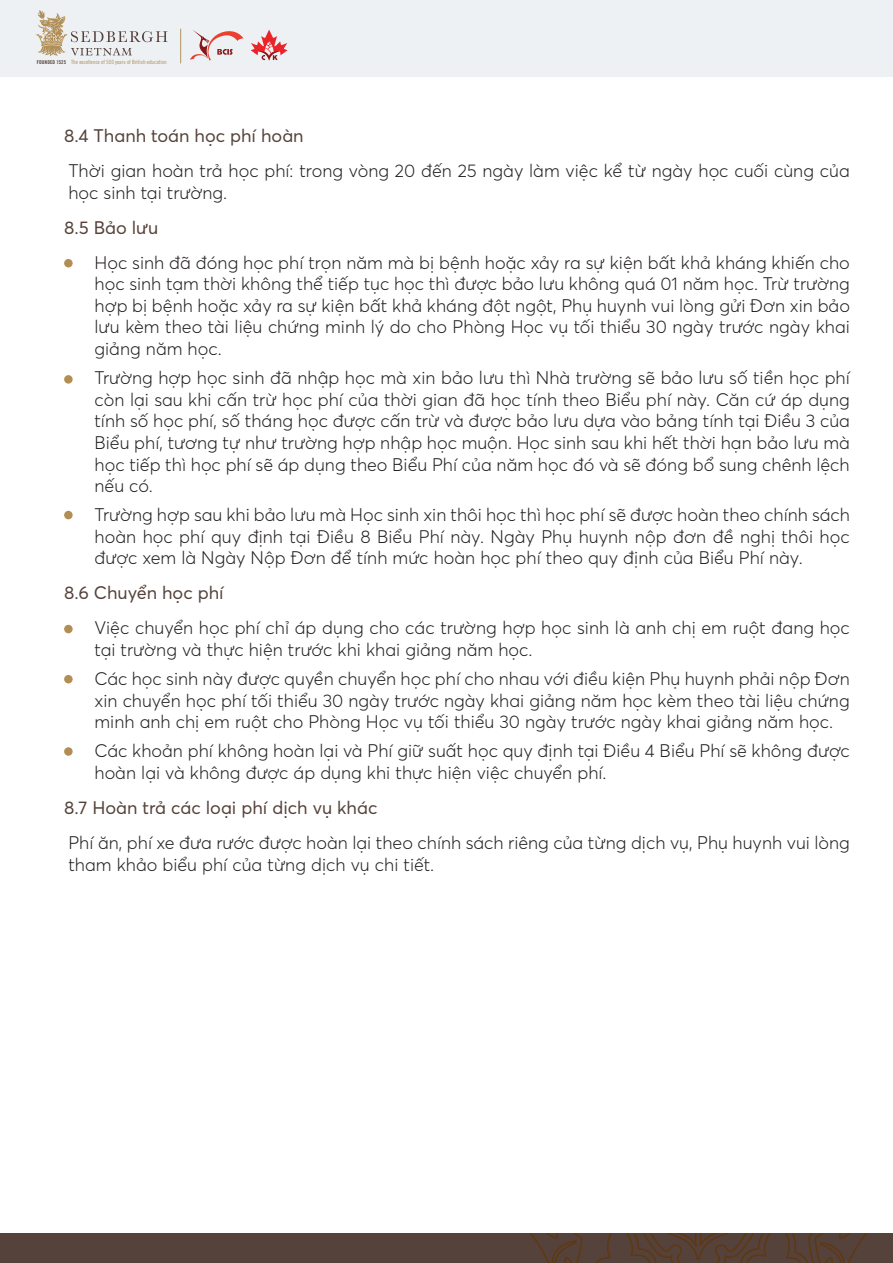
<style>
.page{position:relative;width:893px;height:1263px;background:#fff}
.page>*{position:absolute;margin:0;border:0;box-sizing:border-box;transform-origin:0 0}
.t1{font:300 18px/21.6px "Averta";color:#231f20}
.t2{font:18px "Averta";color:#55423a}
.t3{font:5.7px "SVN Trade Gothic Cn";color:#b18e55}
.s1{font-weight:700;font-size:5.25px;color:#55413b}
</style>
<div class="page">
<div style="left:64px;top:259px;width:9px;height:8px;background:#b28e55;border-radius:50%"></div>
<div style="left:64px;top:375px;width:9px;height:9px;background:#b28e55;border-radius:50%"></div>
<div style="left:64px;top:511px;width:9px;height:8px;background:#b28e55;border-radius:50%"></div>
<div style="left:64px;top:625px;width:9px;height:8px;background:#b28e55;border-radius:50%"></div>
<div style="left:64px;top:675px;width:9px;height:8px;background:#b28e55;border-radius:50%"></div>
<div style="left:64px;top:747px;width:9px;height:9px;background:#b28e55;border-radius:50%"></div>
<div style="left:0;top:1233px;width:893px;height:30px;background:#55423a"></div>
<svg style="left:529px;top:1233px;width:339px;height:30px"></svg>
<div style="left:0;top:0;width:893px;height:77px;background:#edf1f4"></div>
<svg style="left:36px;top:10px;width:132px;height:46px"></svg>
<hr style="left:180px;top:29px;width:1px;height:34px;background:#b18e55">
<svg style="left:190px;top:30px;width:53px;height:31px"></svg>
<svg style="left:251px;top:30px;width:37px;height:31px"></svg>
<p class="t3" style="left:37px;top:58px;width:131px"><span class="s1">FOUNDED 1525</span> The excellence of 500 years of British education</p>
<p class="t2" style="left:64px;top:124px;width:241px">8.4 Thanh toán học phí hoàn</p>
<p class="t1" style="left:68px;top:160px;width:783px">Thời gian hoàn trả học phí: trong vòng 20 đến 25 ngày làm việc kể từ ngày học cuối cùng của học sinh tại trường.</p>
<p class="t2" style="left:64px;top:216px;width:96px">8.5 Bảo lưu</p>
<p class="t1" style="left:95px;top:251px;width:757px;text-align:justify">Học sinh đã đóng học phí trọn năm mà bị bệnh hoặc xảy ra sự kiện bất khả kháng khiến cho học sinh tạm thời không thể tiếp tục học thì được bảo lưu không quá 01 năm học. Trừ trường hợp bị bệnh hoặc xảy ra sự kiện bất khả kháng đột ngột, Phụ huynh vui lòng gửi Đơn xin bảo lưu kèm theo tài liệu chứng minh lý do cho Phòng Học vụ tối thiểu 30 ngày trước ngày khai giảng năm học.</p>
<p class="t1" style="left:95px;top:367px;width:757px;text-align:justify">Trường hợp học sinh đã nhập học mà xin bảo lưu thì Nhà trường sẽ bảo lưu số tiền học phí còn lại sau khi cấn trừ học phí của thời gian đã học tính theo Biểu phí này. Căn cứ áp dụng tính số học phí, số tháng học được cấn trừ và được bảo lưu dựa vào bảng tính tại Điều 3 của Biểu phí, tương tự như trường hợp nhập học muộn. Học sinh sau khi hết thời hạn bảo lưu mà học tiếp thì học phí sẽ áp dụng theo Biểu Phí của năm học đó và sẽ đóng bổ sung chênh lệch nếu có.</p>
<p class="t1" style="left:95px;top:504px;width:757px;text-align:justify">Trường hợp sau khi bảo lưu mà Học sinh xin thôi học thì học phí sẽ được hoàn theo chính sách hoàn học phí quy định tại Điều 8 Biểu Phí này. Ngày Phụ huynh nộp đơn đề nghị thôi học được xem là Ngày Nộp Đơn để tính mức hoàn học phí theo quy định của Biểu Phí này.</p>
<p class="t2" style="left:64px;top:582px;width:161px">8.6 Chuyển học phí</p>
<p class="t1" style="left:95px;top:617px;width:757px">Việc chuyển học phí chỉ áp dụng cho các trường hợp học sinh là anh chị em ruột đang học tại trường và thực hiện trước khi khai giảng năm học.</p>
<p class="t1" style="left:95px;top:668px;width:757px;text-align:justify">Các học sinh này được quyền chuyển học phí cho nhau với điều kiện Phụ huynh phải nộp Đơn xin chuyển học phí tối thiểu 30 ngày trước ngày khai giảng năm học kèm theo tài liệu chứng minh anh chị em ruột cho Phòng Học vụ tối thiểu 30 ngày trước ngày khai giảng năm học.</p>
<p class="t1" style="left:95px;top:740px;width:757px">Các khoản phí không hoàn lại và Phí giữ suất học quy định tại Điều 4 Biểu Phí sẽ không được hoàn lại và không được áp dụng khi thực hiện việc chuyển phí.</p>
<p class="t2" style="left:64px;top:796px;width:315px">8.7 Hoàn trả các loại phí dịch vụ khác</p>
<p class="t1" style="left:68px;top:832px;width:783px">Phí ăn, phí xe đưa rước được hoàn lại theo chính sách riêng của từng dịch vụ, Phụ huynh vui lòng tham khảo biểu phí của từng dịch vụ chi tiết.</p>
</div>
